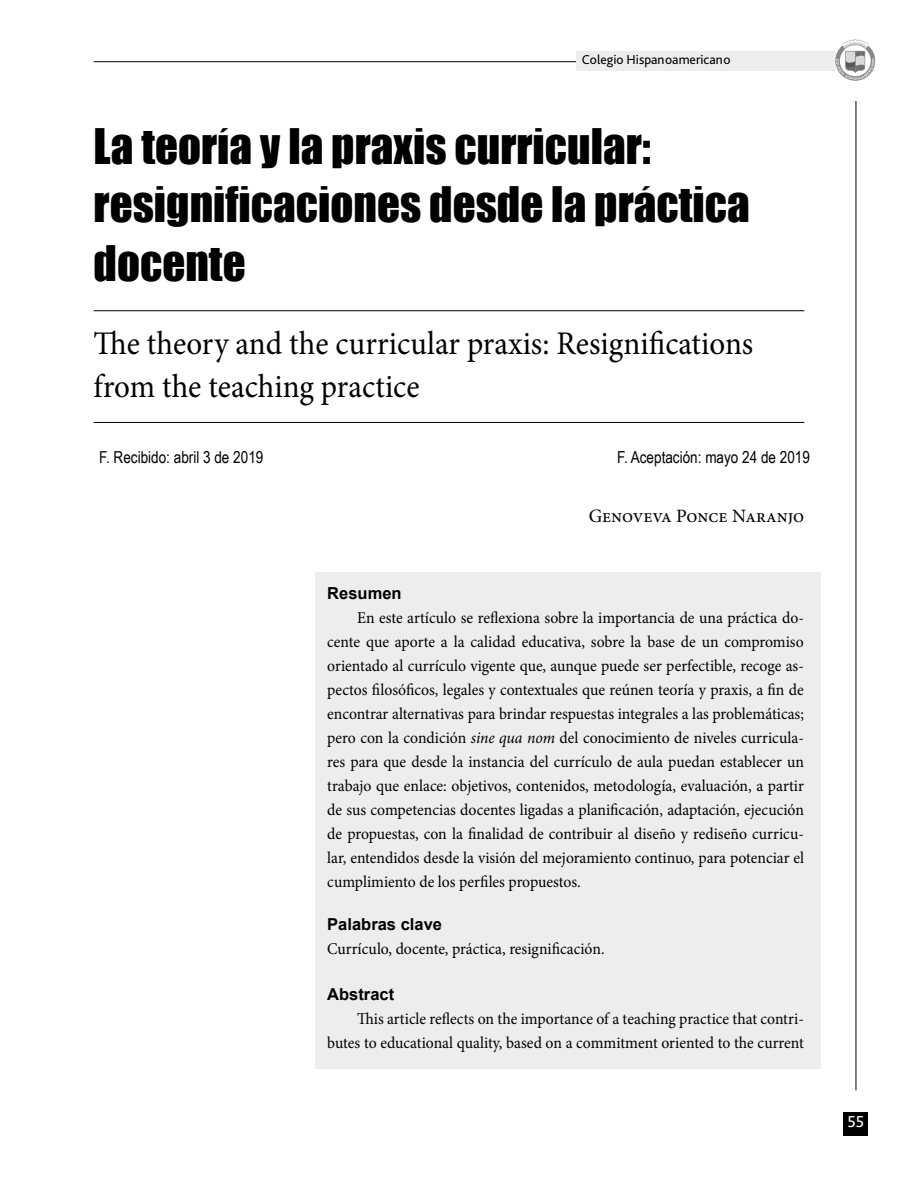
<style>
.page{position:relative;width:915px;height:1191px;background:#fff}
.page>*{position:absolute;margin:0;border:0;box-sizing:border-box;transform-origin:0 0}
.t1{font:45px/58.5px "Impact";color:#000}
.t2{font:33px/42.9px "Minion Pro";color:#000;scale:.94 1}
.t3{font:18.9px "Minion Pro";color:#000}
.t4{font:16.5px/24px "Minion Pro";color:#000;text-align:justify;scale:.95 1}
.t5{font:16.5px "Arial Narrow";color:#000}
.t6{font:700 16.5px "Arial";color:#000}
.t7{font:16.5px "Bliss Pro";color:#fff}
.t8{font:13.5px "Bliss Pro";color:#000}
.s1{font-style:italic}
</style>
<div class="page">
<hr style="left:94px;top:61px;width:489px;height:1px;background:#000">
<div style="left:576px;top:52px;width:259px;height:19px;background:#ededed"></div>
<hr style="left:855px;top:101px;width:1px;height:989px;background:#000">
<div style="left:843px;top:1111px;width:24px;height:24px;background:#000"></div>
<svg style="left:835px;top:39px;width:39px;height:42px"></svg>
<div style="left:315px;top:572px;width:505px;height:496px;background:#ededed"></div>
<hr style="left:94px;top:310px;width:710px;height:1px;background:#000">
<hr style="left:94px;top:422px;width:710px;height:1px;background:#000">
<p class="t8" style="left:581px;top:52px;width:150px">Colegio Hispanoamericano</p>
<h1 class="t1" style="left:94px;top:115px;width:657px">La teoría y la praxis curricular: resignificaciones desde la práctica docente</h1>
<h2 class="t2" style="left:94px;top:322px;width:703px">The theory and the curricular praxis: Resignifications from the teaching practice</h2>
<p class="t5" style="left:99px;top:445px;width:165px">F. Recibido: abril 3 de 2019</p>
<p class="t5" style="left:617px;top:445px;width:194px">F. Aceptación: mayo 24 de 2019</p>
<p class="t3" style="left:588px;top:503px;width:217px">Genoveva Ponce Naranjo</p>
<p class="t6" style="left:327px;top:582px;width:76px">Resumen</p>
<p class="t4" style="left:327px;top:606px;width:503px;text-indent:30px">En este artículo se reflexiona sobre la importancia de una práctica do&shy;cente que aporte a la calidad educativa, sobre la base de un compromiso orientado al currículo vigente que, aunque puede ser perfectible, recoge as&shy;pectos filosóficos, legales y contextuales que reúnen teoría y praxis, a fin de encontrar alternativas para brindar respuestas integrales a las problemáticas; pero con la condición <span class="s1">sine qua nom</span> del conocimiento de niveles curricula&shy;res para que desde la instancia del currículo de aula puedan establecer un trabajo que enlace: objetivos, contenidos, metodología, evaluación, a partir de sus competencias docentes ligadas a planificación, adaptación, ejecución de propuestas, con la finalidad de contribuir al diseño y rediseño curricu&shy;lar, entendidos desde la visión del mejoramiento continuo, para potenciar el cumplimiento de los perfiles propuestos.</p>
<p class="t6" style="left:327px;top:913px;width:116px">Palabras clave</p>
<p class="t4" style="left:327px;top:937px;width:293px">Currículo, docente, práctica, resignificación.</p>
<p class="t6" style="left:327px;top:983px;width:68px">Abstract</p>
<p class="t4" style="left:327px;top:1006px;width:503px;text-align:right">This article reflects on the importance of a teaching practice that contri&shy;butes to educational quality, based on a commitment oriented to the current</p>
<p class="t7" style="left:847px;top:1110px;width:18px">55</p>
</div>
